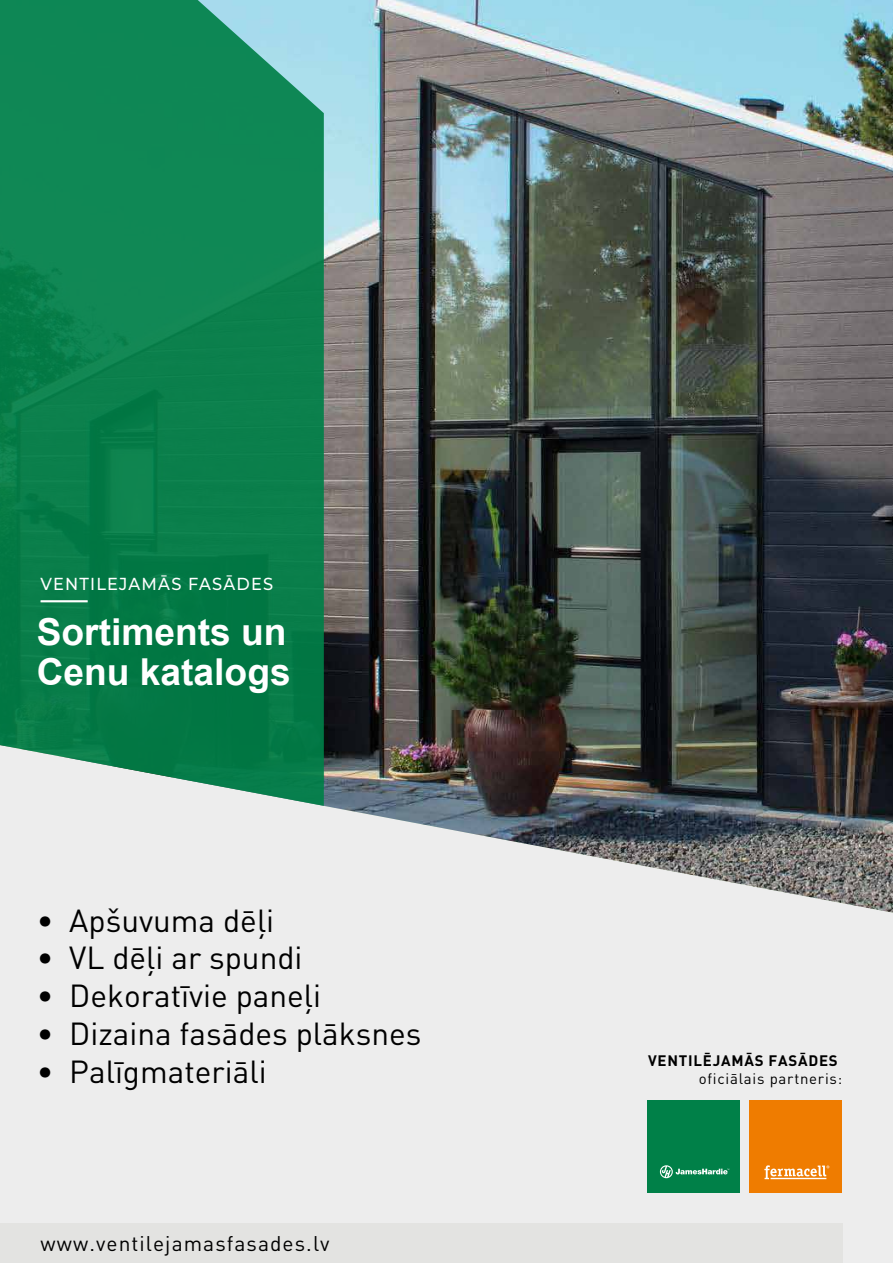
<style>
.page{position:relative;width:893px;height:1263px;background:#fff}
.page>*{position:absolute;margin:0;border:0;box-sizing:border-box;transform-origin:0 0}
.t1{font:700 37.2px "Arial";color:#fff}
.t2{font:31.5px "DIN Pro";color:#000}
.t3{font:21px "DIN Pro";letter-spacing:.05em;color:#000}
.t4{font:500 17.25px "Montserrat";letter-spacing:.075em;color:#fff;scale:.93 1}
.t5{font:15px "DIN Pro";letter-spacing:.05em;color:#000}
.t6{font:700 15px "DIN Pro";letter-spacing:.05em;color:#000}
</style>
<div class="page">
<div style="left:0;top:615px;width:893px;height:648px;background:#ededed"></div>
<div style="left:0;top:1223px;width:842px;height:40px;background:#e3e3e1"></div>
<img style="left:324px;top:0;width:569px;height:913px">
<svg style="left:0;top:0;width:324px;height:806px;background:#158655"></svg>
<hr style="left:41px;top:600px;width:47px;height:2px;background:#fff">
<div style="left:647px;top:1100px;width:92px;height:92px;background:#008048"></div>
<svg style="left:660px;top:1165px;width:69px;height:13px"></svg>
<div style="left:749px;top:1100px;width:92px;height:92px;background:#ef7c00"></div>
<svg style="left:764px;top:1165px;width:65px;height:14px"></svg>
<p class="t4" style="left:41px;top:571px;width:252px">VENTILEJAMĀS FASĀDES</p>
<p class="t1" style="left:37px;top:608px;width:251px">Sortiments un</p>
<p class="t1" style="left:37px;top:648px;width:255px">Cenu katalogs</p>
<p class="t2" style="left:37px;top:895px;width:239px">• Apšuvuma dēļi</p>
<p class="t2" style="left:37px;top:933px;width:267px">• VL dēļi ar spundi</p>
<p class="t2" style="left:37px;top:971px;width:286px">• Dekoratīvie paneļi</p>
<p class="t2" style="left:37px;top:1009px;width:386px">• Dizaina fasādes plāksnes</p>
<p class="t2" style="left:37px;top:1047px;width:231px">• Palīgmateriāli</p>
<p class="t3" style="left:41px;top:1226px;width:291px">www.ventilejamasfasades.lv</p>
<p class="t6" style="left:648px;top:1048px;width:191px">VENTILĒJAMĀS FASĀDES</p>
<p class="t5" style="left:699px;top:1067px;width:145px">oficiālais partneris:</p>
</div>
